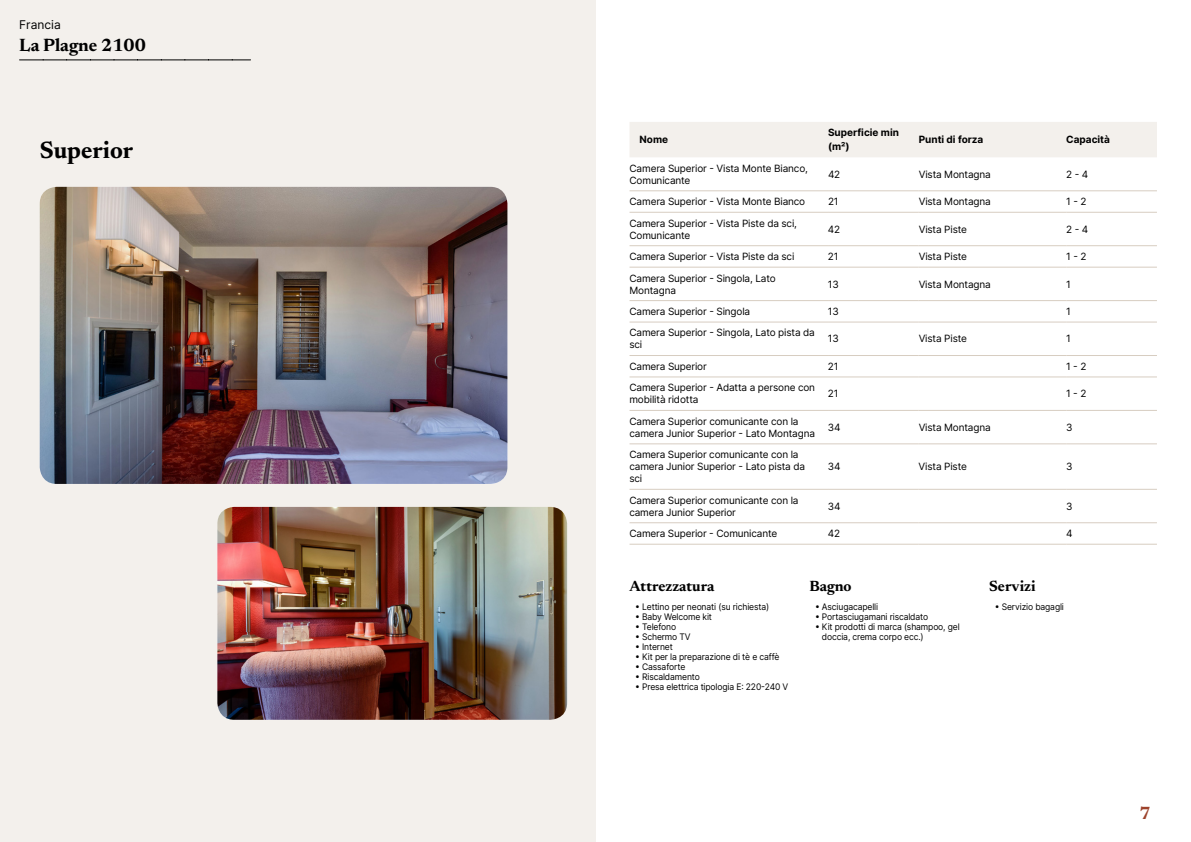
<style>
.page{position:relative;width:1191px;height:842px;background:#fff}
.page>*{position:absolute;margin:0;border:0;box-sizing:border-box;transform-origin:0 0}
.t1{font:700 24px "Newsreader 24 pt";color:#000}
.t2{font:700 18px "Newsreader 24 pt";color:#000}
.t3{font:700 18px "Newsreader 24 pt";color:#9d432c}
.t4{font:700 15px "Newsreader 24 pt";color:#000}
.t5{font:12px "Inter";color:#000}
.t6{font:10px/12px "Inter";letter-spacing:-.015em;color:#000}
.t7{font:700 10px/14px "Inter";color:#000}
.t8{font:9px/10px "Inter";letter-spacing:-.015em;color:#000;scale:.95 1}
</style>
<div class="page">
<div style="left:0;top:0;width:595px;height:842px;background:#f3f0ec"></div>
<img style="left:40px;top:187px;width:467px;height:297px">
<img style="left:217px;top:507px;width:350px;height:213px">
<svg style="left:20px;top:60px;width:230px;height:1px"></svg>
<div style="left:630px;top:122px;width:527px;height:35px;background:#f3f0ec"></div>
<hr style="left:629px;top:190px;width:199px;height:1px;background:#d7cdc1">
<hr style="left:828px;top:190px;width:90px;height:1px;background:#d7cdc1">
<hr style="left:918px;top:190px;width:148px;height:1px;background:#d7cdc1">
<hr style="left:1066px;top:190px;width:91px;height:1px;background:#d7cdc1">
<hr style="left:629px;top:212px;width:199px;height:1px;background:#d7cdc1">
<hr style="left:828px;top:212px;width:90px;height:1px;background:#d7cdc1">
<hr style="left:918px;top:212px;width:148px;height:1px;background:#d7cdc1">
<hr style="left:1066px;top:212px;width:91px;height:1px;background:#d7cdc1">
<hr style="left:629px;top:245px;width:199px;height:1px;background:#d7cdc1">
<hr style="left:828px;top:245px;width:90px;height:1px;background:#d7cdc1">
<hr style="left:918px;top:245px;width:148px;height:1px;background:#d7cdc1">
<hr style="left:1066px;top:245px;width:91px;height:1px;background:#d7cdc1">
<hr style="left:629px;top:267px;width:199px;height:1px;background:#d7cdc1">
<hr style="left:828px;top:267px;width:90px;height:1px;background:#d7cdc1">
<hr style="left:918px;top:267px;width:148px;height:1px;background:#d7cdc1">
<hr style="left:1066px;top:267px;width:91px;height:1px;background:#d7cdc1">
<hr style="left:629px;top:300px;width:199px;height:1px;background:#d7cdc1">
<hr style="left:828px;top:300px;width:90px;height:1px;background:#d7cdc1">
<hr style="left:918px;top:300px;width:148px;height:1px;background:#d7cdc1">
<hr style="left:1066px;top:300px;width:91px;height:1px;background:#d7cdc1">
<hr style="left:629px;top:322px;width:199px;height:1px;background:#d7cdc1">
<hr style="left:828px;top:322px;width:90px;height:1px;background:#d7cdc1">
<hr style="left:918px;top:322px;width:148px;height:1px;background:#d7cdc1">
<hr style="left:1066px;top:322px;width:91px;height:1px;background:#d7cdc1">
<hr style="left:629px;top:355px;width:199px;height:1px;background:#d7cdc1">
<hr style="left:828px;top:355px;width:90px;height:1px;background:#d7cdc1">
<hr style="left:918px;top:355px;width:148px;height:1px;background:#d7cdc1">
<hr style="left:1066px;top:355px;width:91px;height:1px;background:#d7cdc1">
<hr style="left:629px;top:376px;width:199px;height:1px;background:#d7cdc1">
<hr style="left:828px;top:376px;width:90px;height:1px;background:#d7cdc1">
<hr style="left:918px;top:376px;width:148px;height:1px;background:#d7cdc1">
<hr style="left:1066px;top:376px;width:91px;height:1px;background:#d7cdc1">
<hr style="left:629px;top:410px;width:199px;height:1px;background:#d7cdc1">
<hr style="left:828px;top:410px;width:90px;height:1px;background:#d7cdc1">
<hr style="left:918px;top:410px;width:148px;height:1px;background:#d7cdc1">
<hr style="left:1066px;top:410px;width:91px;height:1px;background:#d7cdc1">
<hr style="left:629px;top:443px;width:199px;height:1px;background:#d7cdc1">
<hr style="left:828px;top:443px;width:90px;height:1px;background:#d7cdc1">
<hr style="left:918px;top:443px;width:148px;height:1px;background:#d7cdc1">
<hr style="left:1066px;top:443px;width:91px;height:1px;background:#d7cdc1">
<hr style="left:629px;top:489px;width:199px;height:1px;background:#d7cdc1">
<hr style="left:828px;top:489px;width:90px;height:1px;background:#d7cdc1">
<hr style="left:918px;top:489px;width:148px;height:1px;background:#d7cdc1">
<hr style="left:1066px;top:489px;width:91px;height:1px;background:#d7cdc1">
<hr style="left:629px;top:522px;width:199px;height:1px;background:#d7cdc1">
<hr style="left:828px;top:522px;width:90px;height:1px;background:#d7cdc1">
<hr style="left:918px;top:522px;width:148px;height:1px;background:#d7cdc1">
<hr style="left:1066px;top:522px;width:91px;height:1px;background:#d7cdc1">
<hr style="left:629px;top:544px;width:199px;height:1px;background:#d7cdc1">
<hr style="left:828px;top:544px;width:90px;height:1px;background:#d7cdc1">
<hr style="left:918px;top:544px;width:148px;height:1px;background:#d7cdc1">
<hr style="left:1066px;top:544px;width:91px;height:1px;background:#d7cdc1">
<p class="t5" style="left:19px;top:15px;width:43px">Francia</p>
<h2 class="t2" style="left:19px;top:32px;width:128px">La Plagne 2100</h2>
<h1 class="t1" style="left:40px;top:133px;width:95px">Superior</h1>
<p class="t7" style="left:639px;top:132px;width:30px">Nome</p>
<p class="t7" style="left:828px;top:125px;width:72px">Superficie min (m²)</p>
<p class="t7" style="left:918px;top:132px;width:66px">Punti di forza</p>
<p class="t7" style="left:1066px;top:132px;width:45px">Capacità</p>
<p class="t6" style="left:629px;top:162px;width:180px">Camera Superior - Vista Monte Bianco,<br>Comunicante</p>
<p class="t6" style="left:828px;top:168px;width:14px">42</p>
<p class="t6" style="left:918px;top:168px;width:74px">Vista Montagna</p>
<p class="t6" style="left:1066px;top:168px;width:24px">2 - 4</p>
<p class="t6" style="left:629px;top:195px;width:177px">Camera Superior - Vista Monte Bianco</p>
<p class="t6" style="left:828px;top:195px;width:12px">21</p>
<p class="t6" style="left:918px;top:195px;width:74px">Vista Montagna</p>
<p class="t6" style="left:1066px;top:195px;width:22px">1 - 2</p>
<p class="t6" style="left:629px;top:217px;width:169px">Camera Superior - Vista Piste da sci,<br>Comunicante</p>
<p class="t6" style="left:828px;top:223px;width:14px">42</p>
<p class="t6" style="left:918px;top:223px;width:50px">Vista Piste</p>
<p class="t6" style="left:1066px;top:223px;width:24px">2 - 4</p>
<p class="t6" style="left:629px;top:250px;width:166px">Camera Superior - Vista Piste da sci</p>
<p class="t6" style="left:828px;top:250px;width:12px">21</p>
<p class="t6" style="left:918px;top:250px;width:50px">Vista Piste</p>
<p class="t6" style="left:1066px;top:250px;width:22px">1 - 2</p>
<p class="t6" style="left:629px;top:272px;width:148px">Camera Superior - Singola, Lato<br>Montagna</p>
<p class="t6" style="left:828px;top:278px;width:12px">13</p>
<p class="t6" style="left:918px;top:278px;width:74px">Vista Montagna</p>
<p class="t6" style="left:1066px;top:278px;width:6px">1</p>
<p class="t6" style="left:629px;top:305px;width:122px">Camera Superior - Singola</p>
<p class="t6" style="left:828px;top:305px;width:12px">13</p>
<p class="t6" style="left:1066px;top:305px;width:6px">1</p>
<p class="t6" style="left:629px;top:327px;width:187px">Camera Superior - Singola, Lato pista da sci</p>
<p class="t6" style="left:828px;top:333px;width:12px">13</p>
<p class="t6" style="left:918px;top:333px;width:50px">Vista Piste</p>
<p class="t6" style="left:1066px;top:333px;width:6px">1</p>
<p class="t6" style="left:629px;top:360px;width:79px">Camera Superior</p>
<p class="t6" style="left:828px;top:360px;width:12px">21</p>
<p class="t6" style="left:1066px;top:360px;width:22px">1 - 2</p>
<p class="t6" style="left:629px;top:381px;width:187px">Camera Superior - Adatta a persone con mobilità ridotta</p>
<p class="t6" style="left:828px;top:387px;width:12px">21</p>
<p class="t6" style="left:1066px;top:387px;width:22px">1 - 2</p>
<p class="t6" style="left:629px;top:415px;width:187px">Camera Superior comunicante con la camera Junior Superior - Lato Montagna</p>
<p class="t6" style="left:828px;top:421px;width:14px">34</p>
<p class="t6" style="left:918px;top:421px;width:74px">Vista Montagna</p>
<p class="t6" style="left:1066px;top:421px;width:8px">3</p>
<p class="t6" style="left:629px;top:448px;width:177px">Camera Superior comunicante con la camera Junior Superior - Lato pista da sci</p>
<p class="t6" style="left:828px;top:460px;width:14px">34</p>
<p class="t6" style="left:918px;top:460px;width:50px">Vista Piste</p>
<p class="t6" style="left:1066px;top:460px;width:8px">3</p>
<p class="t6" style="left:629px;top:494px;width:171px">Camera Superior comunicante con la camera Junior Superior</p>
<p class="t6" style="left:828px;top:500px;width:14px">34</p>
<p class="t6" style="left:1066px;top:500px;width:8px">3</p>
<p class="t6" style="left:629px;top:527px;width:149px">Camera Superior - Comunicante</p>
<p class="t6" style="left:828px;top:527px;width:14px">42</p>
<p class="t6" style="left:1066px;top:527px;width:8px">4</p>
<h3 class="t4" style="left:629px;top:575px;width:86px">Attrezzatura</h3>
<p class="t8" style="left:635px;top:601px;width:143px">• Lettino per neonati (su richiesta)</p>
<p class="t8" style="left:635px;top:611px;width:82px">• Baby Welcome kit</p>
<p class="t8" style="left:635px;top:621px;width:45px">• Telefono</p>
<p class="t8" style="left:635px;top:631px;width:60px">• Schermo TV</p>
<p class="t8" style="left:635px;top:641px;width:41px">• Internet</p>
<p class="t8" style="left:635px;top:651px;width:153px">• Kit per la preparazione di tè e caffè</p>
<p class="t8" style="left:635px;top:661px;width:54px">• Cassaforte</p>
<p class="t8" style="left:635px;top:671px;width:70px">• Riscaldamento</p>
<p class="t8" style="left:635px;top:681px;width:163px">• Presa elettrica tipologia E: 220-240 V</p>
<h3 class="t4" style="left:809px;top:575px;width:44px">Bagno</h3>
<p class="t8" style="left:815px;top:601px;width:68px">• Asciugacapelli</p>
<p class="t8" style="left:815px;top:611px;width:121px">• Portasciugamani riscaldato</p>
<p class="t8" style="left:822px;top:621px;width:147px;text-indent:-7px">• Kit prodotti di marca (shampoo, gel doccia, crema corpo ecc.)</p>
<h3 class="t4" style="left:989px;top:575px;width:48px">Servizi</h3>
<p class="t8" style="left:994px;top:601px;width:74px">• Servizio bagagli</p>
<h2 class="t3" style="left:1139px;top:800px;width:13px">7</h2>
</div>
